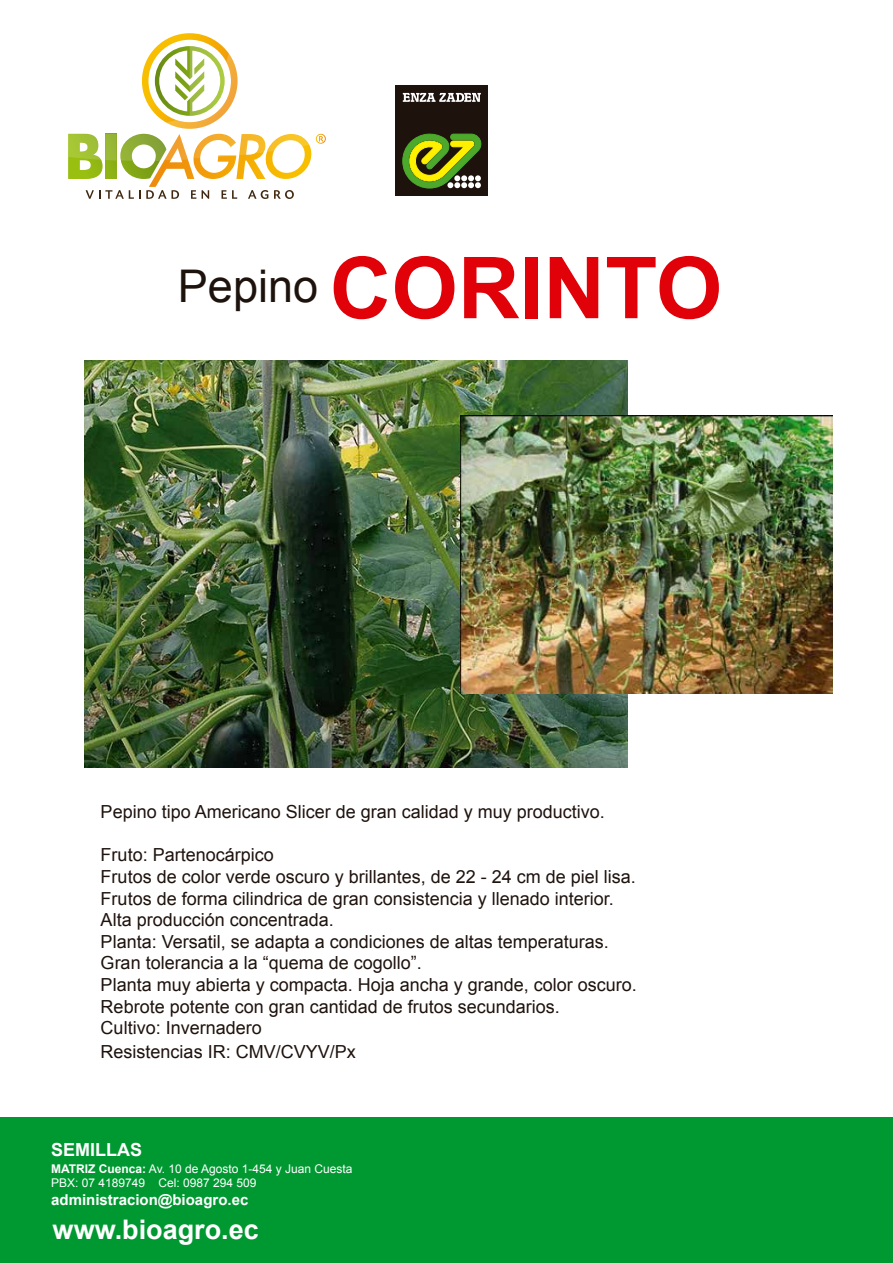
<style>
.page{position:relative;width:893px;height:1263px;background:#fff}
.page>*{position:absolute;margin:0;border:0;box-sizing:border-box;transform-origin:0 0}
.t1{font:700 85.5px "Arial";color:#e00109}
.t2{font:700 27px "Arial";color:#fff}
.t3{font:18px/21.6px "Arial";color:#1e120d}
.t4{font:700 18px "Arial";color:#fff}
.t5{font:700 15px "Arial";color:#fff}
.t6{font:12px/14.4px "Arial";color:#fff}
.s1{font-weight:700}
</style>
<div class="page">
<div style="left:395px;top:85px;width:93px;height:111px;background:#1e120d"></div>
<svg style="left:402px;top:134px;width:79px;height:54px"></svg>
<svg style="left:403px;top:93px;width:78px;height:9px"></svg>
<svg style="left:68px;top:33px;width:258px;height:166px"></svg>
<div style="left:0;top:1118px;width:893px;height:145px;background:#009831"></div>
<img style="left:85px;top:360px;width:543px;height:407px">
<img style="left:460px;top:415px;width:372px;height:278px">
<h1 class="t1" style="left:178px;top:231px;width:546px"><sup>Pepino</sup> CORINTO</h1>
<p class="t3" style="left:101px;top:801px;width:506px">Pepino tipo Americano Slicer de gran calidad y muy productivo.</p>
<p class="t3" style="left:101px;top:844px;width:538px">Fruto: Partenocárpico<br>Frutos de color verde oscuro y brillantes, de 22 - 24 cm de piel lisa.<br>Frutos de forma cilindrica de gran consistencia y llenado interior.<br>Alta producción concentrada.<br>Planta: Versatil, se adapta a condiciones de altas temperaturas.<br>Gran tolerancia a la “quema de cogollo”.<br>Planta muy abierta y compacta. Hoja ancha y grande, color oscuro.<br>Rebrote potente con gran cantidad de frutos secundarios.<br>Cultivo: Invernadero</p>
<p class="t3" style="left:101px;top:1041px;width:257px">Resistencias IR: CMV/CVYV/Px</p>
<p class="t4" style="left:51px;top:1137px;width:93px">SEMILLAS</p>
<p class="t6" style="left:51px;top:1161px;width:303px"><span class="s1">MATRIZ Cuenca:</span> Av. 10 de Agosto 1-454 y Juan Cuesta<br>PBX: 07 4189749 Cel: 0987 294 509</p>
<p class="t5" style="left:51px;top:1190px;width:199px">administracion@bioagro.ec</p>
<h2 class="t2" style="left:53px;top:1211px;width:208px">www.bioagro.ec</h2>
</div>
